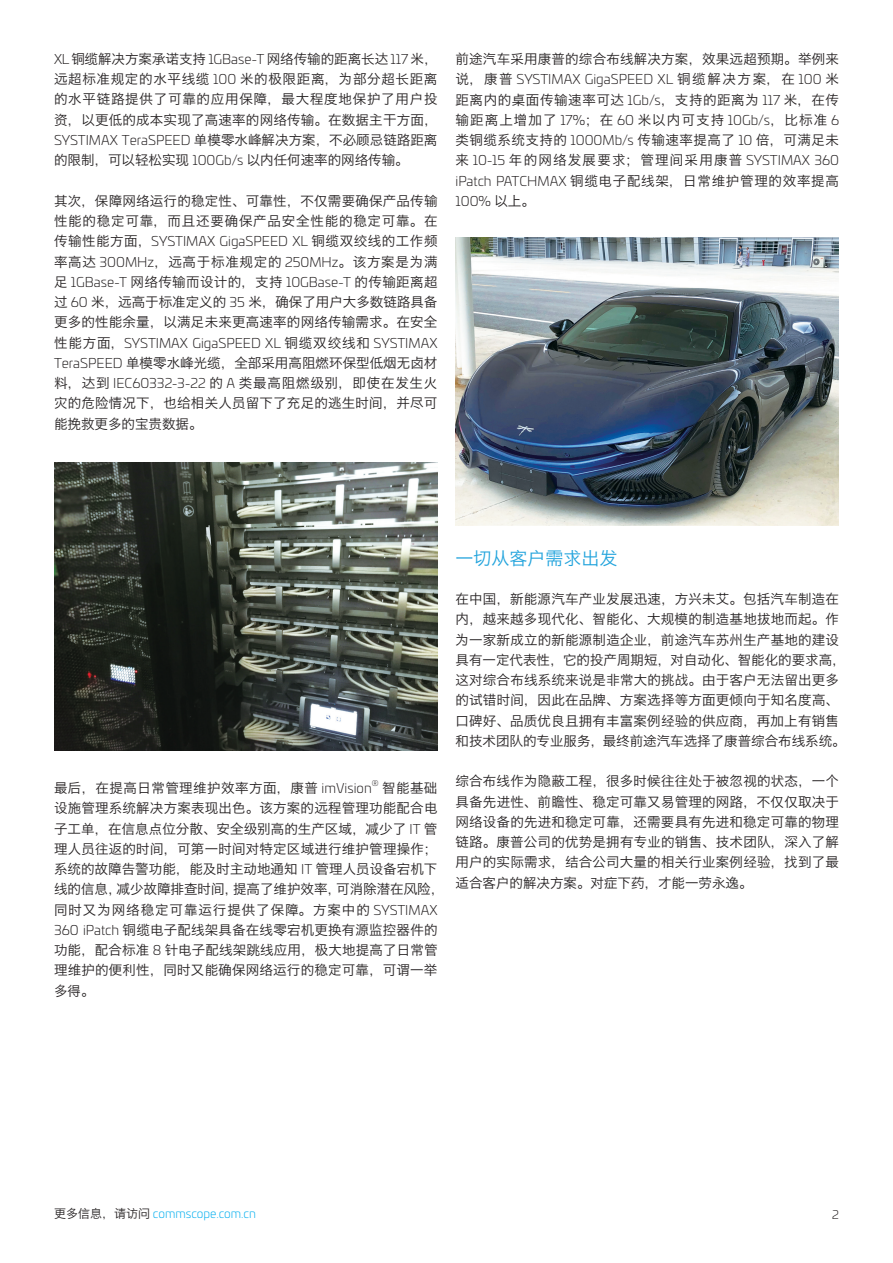
<style>
.page{position:relative;width:893px;height:1263px;background:#fff}
.page>*{position:absolute;margin:0;border:0;box-sizing:border-box;transform-origin:0 0}
.t1{font:18px "Hiragino Sans GB W3";color:#21a3dc}
.t2{font:13.5px/20.2px "Hiragino Sans GB W3";letter-spacing:.015em;color:#231f20;text-align:justify}
.t3{font:300 13.5px "Univia Pro";color:#231f20}
.t4{font:13.5px/20.2px "Hiragino Sans GB W3";letter-spacing:.06em;color:#231f20}
.t5{font:13.5px "Hiragino Sans GB W3";letter-spacing:.035em;color:#231f20}
.t6{font:300 12px "Univia Pro";color:#00aeef}
.t7{font:300 12px "Univia Pro";color:#231f20}
.t8{font:300 7.8px "Univia Pro";color:#231f20}
.s1{font-family:"Univia Pro";font-weight:300}
.s2{font-family:"Hiragino Sans GB W3";font-weight:400}
.s3{font-family:"Hiragino Sans GB W3";font-weight:400;color:#231f20}
</style>
<div class="page">
<img style="left:455px;top:237px;width:384px;height:288px">
<img style="left:54px;top:463px;width:383px;height:287px">
<p class="t2" style="left:54px;top:49px;width:385px"><span class="s1">XL</span>铜缆解决方案承诺支持 <span class="s1">1GBase-T</span> 网络传输的距离长达 <span class="s1">117</span> 米，远超标准规定的水平线缆 <span class="s1">100</span> 米的极限距离，为部分超长距离的水平链路提供了可靠的应用保障，最大程度地保护了用户投资，以更低的成本实现了高速率的网络传输。在数据主干方面，<span class="s1">SYSTIMAX TeraSPEED</span> 单模零水峰解决方案，不必顾忌链路距离的限制，可以轻松实现 <span class="s1">100Gb/s</span> 以内任何速率的网络传输。</p>
<p class="t4" style="left:54px;top:190px;width:385px">其次，保障网络运行的稳定性、可靠性，不仅需要确保产品传输性能的稳定可靠，而且还要确保产品安全性能的稳定可靠。在</p>
<p class="t3" style="left:54px;top:232px;width:385px"><span class="s2">传输性能方面，</span>SYSTIMAX GigaSPEED XL <span class="s2">铜缆双绞线的工作频</span></p>
<p class="t2" style="left:54px;top:251px;width:385px">率高达 <span class="s1">300MHz</span>，远高于标准规定的 <span class="s1">250MHz</span>。该方案是为满足 <span class="s1">1GBase-T</span> 网络传输而设计的，支持 <span class="s1">10GBase-T</span> 的传输距离超过 <span class="s1">60</span> 米，远高于标准定义的 <span class="s1">35</span> 米，确保了用户大多数链路具备更多的性能余量，以满足未来更高速率的网络传输需求。在安全</p>
<p class="t3" style="left:54px;top:333px;width:385px"><span class="s2">性能方面，</span>SYSTIMAX GigaSPEED XL <span class="s2">铜缆双绞线和</span> SYSTIMAX</p>
<p class="t2" style="left:54px;top:352px;width:385px"><span class="s1">TeraSPEED</span> 单模零水峰光缆，全部采用高阻燃环保型低烟无卤材料，达到 <span class="s1">IEC60332-3-22</span> 的 <span class="s1">A</span> 类最高阻燃级别，即使在发生火灾的危险情况下，也给相关人员留下了充足的逃生时间，并尽可能挽救更多的宝贵数据。</p>
<p class="t2" style="left:455px;top:49px;width:385px">前途汽车采用康普的综合布线解决方案，效果远超预期。举例来</p>
<p class="t3" style="left:455px;top:70px;width:385px"><span class="s2">说，康普</span> SYSTIMAX GigaSPEED XL <span class="s2">铜缆解决方案，在</span> 100 <span class="s2">米</span></p>
<p class="t2" style="left:455px;top:89px;width:385px">距离内的桌面传输速率可达 <span class="s1">1Gb/s</span>，支持的距离为 <span class="s1">117</span> 米，在传输距离上增加了 <span class="s1">17%</span>；在 <span class="s1">60</span> 米以内可支持 <span class="s1">10Gb/s</span>，比标准 <span class="s1">6</span>类铜缆系统支持的 <span class="s1">1000Mb/s</span> 传输速率提高了 <span class="s1">10</span> 倍，可满足未来 <span class="s1">10-15</span> 年的网络发展要求；管理间采用康普 <span class="s1">SYSTIMAX 360 iPatch PATCHMAX</span> 铜缆电子配线架，日常维护管理的效率提高</p>
<p class="t3" style="left:455px;top:191px;width:81px">100% <span class="s2">以上。</span></p>
<p class="t5" style="left:54px;top:780px;width:319px">最后，在提高日常管理维护效率方面，康普 <span class="s1">imVision</span></p>
<p class="t8" style="left:372px;top:778px;width:8px">®</p>
<p class="t2" style="left:54px;top:778px;width:392px;text-align:left;text-indent:328px">智能基础设施管理系统解决方案表现出色。该方案的远程管理功能配合电子工单，在信息点位分散、安全级别高的生产区域，减少了 <span class="s1">IT</span> 管理人员往返的时间，可第一时间对特定区域进行维护管理操作；系统的故障告警功能，能及时主动地通知 <span class="s1">IT</span> 管理人员设备宕机下线的信息，减少故障排查时间，提高了维护效率，可消除潜在风险，同时又为网络稳定可靠运行提供了保障。方案中的 <span class="s1">SYSTIMAX<br>360 iPatch</span> 铜缆电子配线架具备在线零宕机更换有源监控器件的功能，配合标准 <span class="s1">8</span> 针电子配线架跳线应用，极大地提高了日常管理维护的便利性，同时又能确保网络运行的稳定可靠，可谓一举多得。</p>
<h1 class="t1" style="left:455px;top:547px;width:163px">一切从客户需求出发</h1>
<p class="t2" style="left:455px;top:589px;width:392px;text-align:left">在中国，新能源汽车产业发展迅速，方兴未艾。包括汽车制造在内，越来越多现代化、智能化、大规模的制造基地拔地而起。作为一家新成立的新能源制造企业，前途汽车苏州生产基地的建设具有一定代表性，它的投产周期短，对自动化、智能化的要求高，这对综合布线系统来说是非常大的挑战。由于客户无法留出更多的试错时间，因此在品牌、方案选择等方面更倾向于知名度高、口碑好、品质优良且拥有丰富案例经验的供应商，再加上有销售和技术团队的专业服务，最终前途汽车选择了康普综合布线系统。</p>
<p class="t2" style="left:455px;top:771px;width:385px">综合布线作为隐蔽工程，很多时候往往处于被忽视的状态，一个具备先进性、前瞻性、稳定可靠又易管理的网路，不仅仅取决于网络设备的先进和稳定可靠，还需要具有先进和稳定可靠的物理链路。康普公司的优势是拥有专业的销售、技术团队，深入了解用户的实际需求，结合公司大量的相关行业案例经验，找到了最适合客户的解决方案。对症下药，才能一劳永逸。</p>
<p class="t6" style="left:54px;top:1205px;width:204px"><span class="s3">更多信息，请访问</span> commscope.com.cn</p>
<p class="t7" style="left:832px;top:1206px;width:8px">2</p>
</div>
